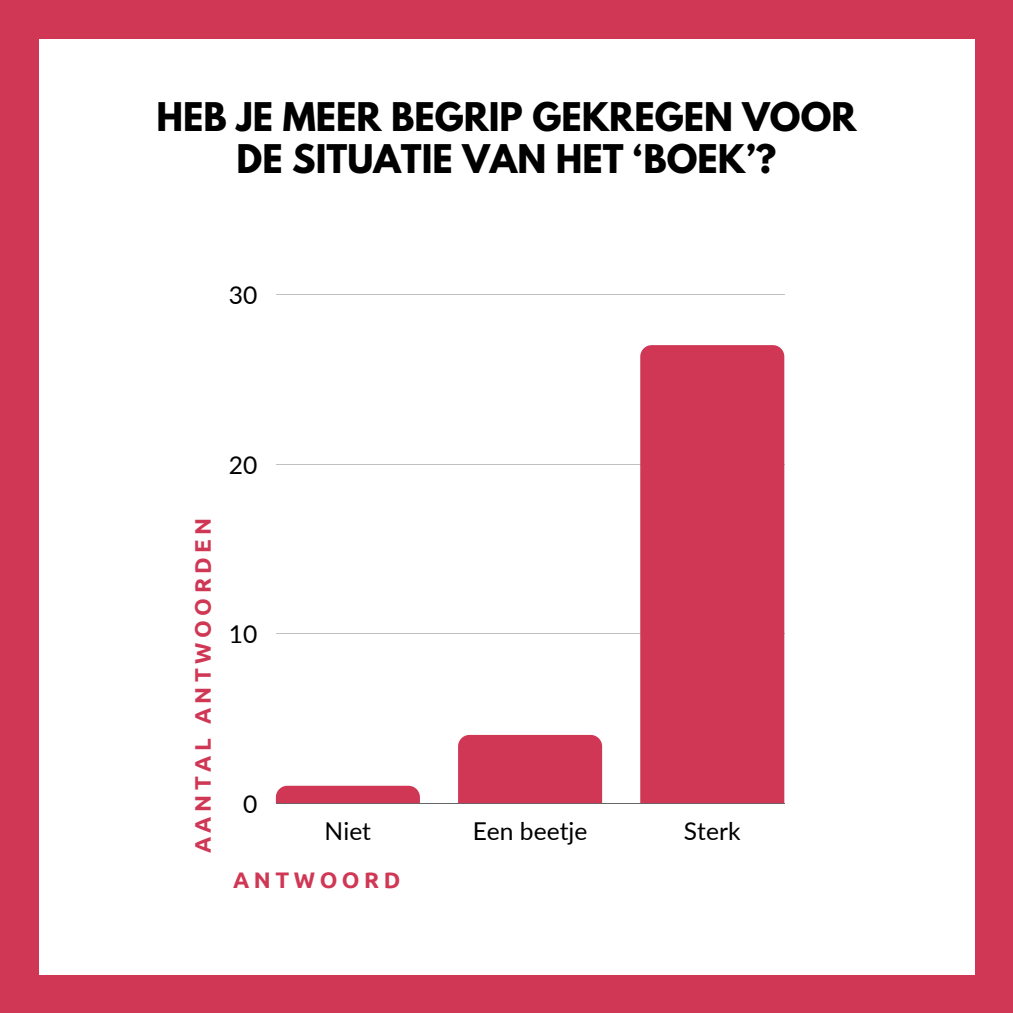
<style>
.page{position:relative;width:1013px;height:1013px;background:#fff}
.page>*{position:absolute;margin:0;border:0;box-sizing:border-box;transform-origin:0 0}
.t1{font:700 35px/41.2px "League Spartan";color:#000;text-align:center}
.t2{font:24.62px "Lato";color:#000}
.t3{font:700 22.5px "Ubuntu";letter-spacing:.2em;color:#cf3754}
</style>
<div class="page">
<div style="left:0;top:0;width:1012px;height:1012px;background:#cf3754"></div>
<div style="left:39px;top:39px;width:935px;height:935px;background:#fff"></div>
<hr style="left:276px;top:294px;width:508px;height:1px;background:#000">
<hr style="left:276px;top:464px;width:508px;height:1px;background:#000">
<hr style="left:276px;top:633px;width:508px;height:1px;background:#000">
<hr style="left:276px;top:802px;width:508px;height:1px;background:#000">
<svg style="left:276px;top:785px;width:144px;height:18px;background:#d2435f"></svg>
<div style="left:458px;top:735px;width:144px;height:68px;background:#cf3754"></div>
<svg style="left:640px;top:345px;width:144px;height:458px;background:#d03d59"></svg>
<p class="t1" style="left:156px;top:101px;width:701px">HEB JE MEER BEGRIP GEKREGEN VOOR<br>DE SITUATIE VAN HET ‘BOEK’?</p>
<p class="t2" style="left:229px;top:280px;width:30px">30</p>
<p class="t3" style="left:190px;top:853px;width:337px;rotate:-90deg">AANTAL ANTWOORDEN</p>
<p class="t2" style="left:229px;top:449px;width:30px">20</p>
<p class="t2" style="left:229px;top:619px;width:30px">10</p>
<p class="t2" style="left:243px;top:788px;width:16px">0</p>
<p class="t2" style="left:325px;top:815px;width:48px">Niet</p>
<p class="t2" style="left:473px;top:815px;width:116px">Een beetje</p>
<p class="t2" style="left:684px;top:815px;width:58px">Sterk</p>
<p class="t3" style="left:233px;top:867px;width:169px">ANTWOORD</p>
</div>
